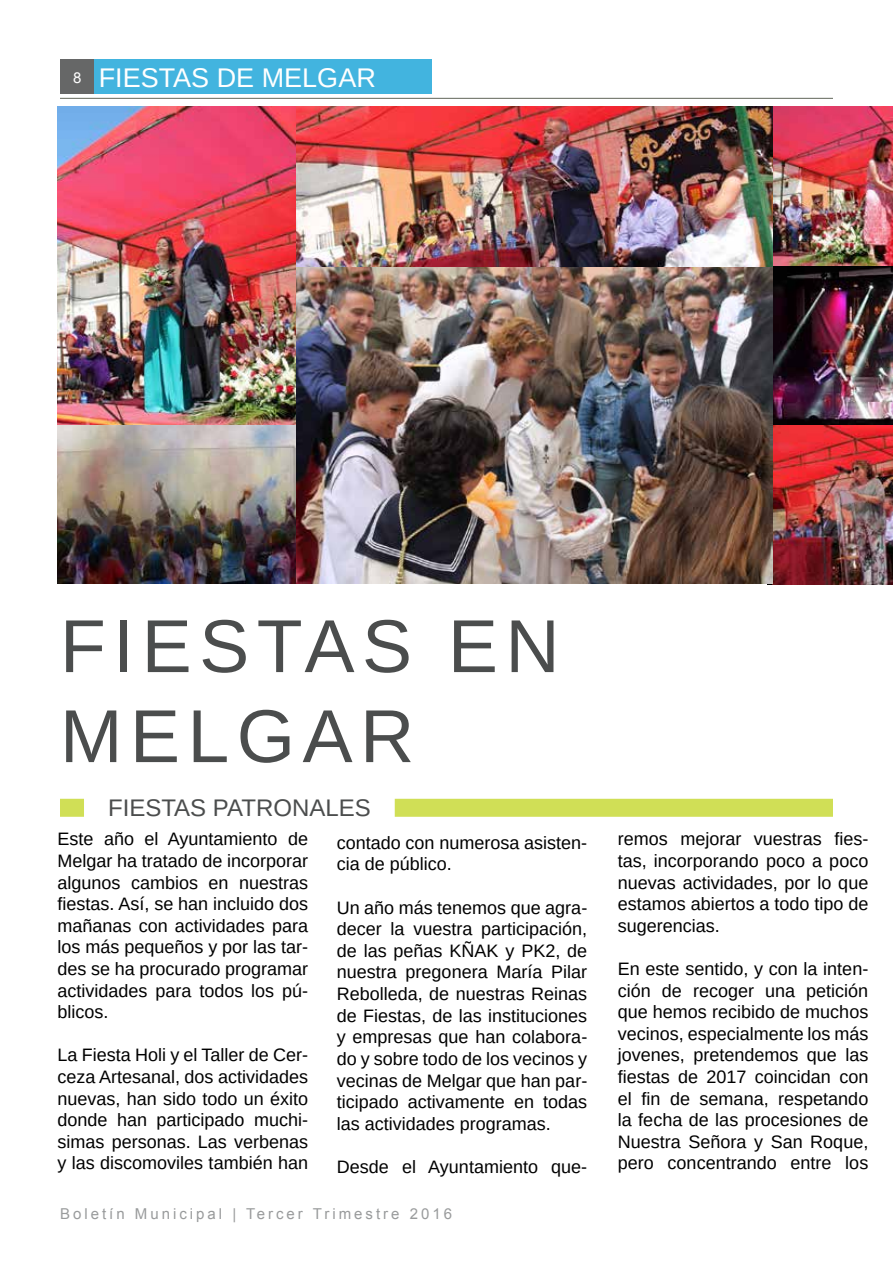
<style>
.page{position:relative;width:893px;height:1263px;background:#fff}
.page>*{position:absolute;margin:0;border:0;box-sizing:border-box;transform-origin:0 0}
.t1{font:75px "Arimo";color:#4b4d4d}
.t2{font:27px "Arimo";color:#fff}
.t3{font:24px "Arimo";color:#4b4d4d}
.t4{font:18px/21.6px "Arimo";color:#000;text-align:justify}
.t5{font:15px "Arial";letter-spacing:.2em;color:#999b9c}
.t6{font:15px "Arial";color:#fff}
</style>
<div class="page">
<div style="left:60px;top:60px;width:34px;height:34px;background:#666767"></div>
<hr style="left:60px;top:98px;width:773px;height:1px;background:#73776c">
<div style="left:94px;top:59px;width:338px;height:35px;background:#42b4df"></div>
<img style="left:772px;top:265px;width:121px;height:160px">
<img style="left:772px;top:425px;width:121px;height:159px">
<img style="left:772px;top:106px;width:121px;height:159px">
<img style="left:296px;top:267px;width:476px;height:316px">
<img style="left:296px;top:106px;width:476px;height:161px">
<img style="left:58px;top:424px;width:238px;height:159px">
<img style="left:58px;top:106px;width:238px;height:318px">
<div style="left:60px;top:799px;width:24px;height:18px;background:#d0df56"></div>
<div style="left:395px;top:799px;width:438px;height:18px;background:#d0df56"></div>
<p class="t6" style="left:73px;top:68px;width:10px">8</p>
<h2 class="t2" style="left:99px;top:60px;width:279px">FIESTAS DE MELGAR</h2>
<h1 class="t1" style="left:60px;top:599px;width:50px">fiestas</h1>
<h1 class="t1" style="left:448px;top:599px;width:51px">en</h1>
<h1 class="t1" style="left:60px;top:689px;width:59px">melgar</h1>
<h3 class="t3" style="left:84px;top:792px;width:17px">fiestas</h3>
<h3 class="t3" style="left:213px;top:792px;width:16px">patronales</h3>
<p class="t4" style="left:58px;top:828px;width:252px">Este año el Ayuntamiento de Melgar ha tratado de incorporar algunos cambios en nuestras fiestas. Así, se han incluido dos mañanas con actividades para los más pequeños y por las tar&shy;des se ha procurado programar actividades para todos los pú&shy;blicos.</p>
<p class="t4" style="left:58px;top:1044px;width:252px">La Fiesta Holi y el Taller de Cer&shy;ceza Artesanal, dos actividades nuevas, han sido todo un éxito donde han participado muchi&shy;simas personas. Las verbenas y las discomoviles también han</p>
<p class="t4" style="left:337px;top:832px;width:252px">contado con numerosa asisten&shy;cia de público.</p>
<p class="t4" style="left:337px;top:897px;width:252px">Un año más tenemos que agra&shy;decer la vuestra participación, de las peñas KÑAK y PK2, de nuestra pregonera María Pilar Rebolleda, de nuestras Reinas de Fiestas, de las instituciones y empresas que han colabora&shy;do y sobre todo de los vecinos y vecinas de Melgar que han par&shy;ticipado activamente en todas las actividades programas.</p>
<p class="t4" style="left:337px;top:1156px;width:252px">Desde el Ayuntamiento que-</p>
<p class="t5" style="left:60px;top:1204px;width:394px">Boletín Municipal | Tercer Trimestre 2016</p>
<p class="t4" style="left:618px;top:828px;width:252px">remos mejorar vuestras fies&shy;tas, incorporando poco a poco nuevas actividades, por lo que estamos abiertos a todo tipo de sugerencias.</p>
<p class="t4" style="left:618px;top:958px;width:252px">En este sentido, y con la inten&shy;ción de recoger una petición que hemos recibido de muchos vecinos, especialmente los más jovenes, pretendemos que las fiestas de 2017 coincidan con el fin de semana, respetando la fecha de las procesiones de Nuestra Señora y San Roque, pero concentrando entre los</p>
</div>
